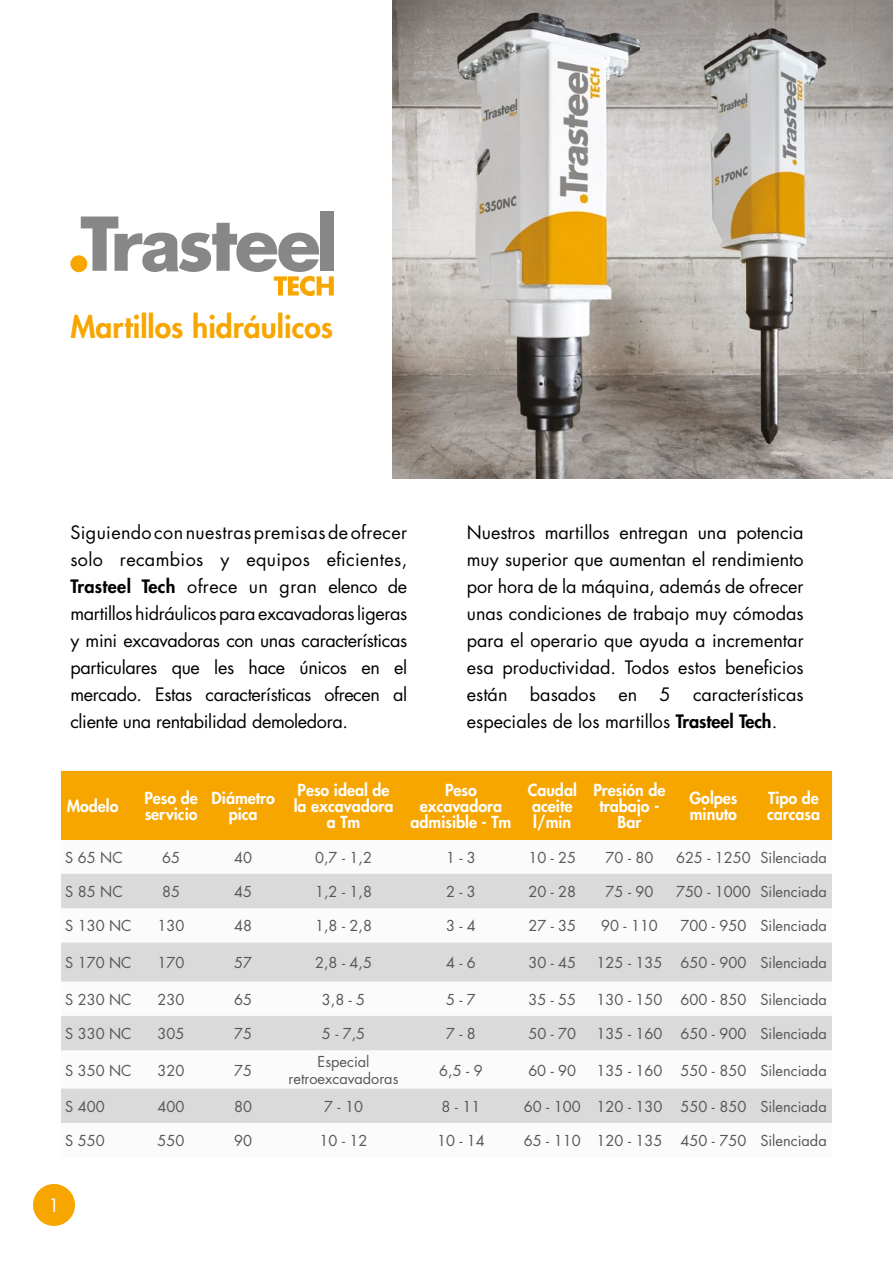
<style>
.page{position:relative;width:893px;height:1263px;background:#fff}
.page>*{position:absolute;margin:0;border:0;box-sizing:border-box;transform-origin:0 0}
.t1{font:800 30px "Futura Std";color:#f7a600}
.t2{font:18px/27px "Futura Std";letter-spacing:-.01em;color:#000;text-align:justify}
.t3{font:18px "Futura Std";color:#fff}
.t4{font:800 16.2px/16.2px "Futura Std";color:#fff}
.t5{font:14.7px/17.7px "Futura Std";color:#575756;text-align:center}
.s1{font-weight:800}
</style>
<div class="page">
<img style="left:393px;top:0;width:499px;height:478px">
<hr style="left:892px;top:0;width:1px;height:1263px;background:#f0f0f0">
<div style="left:33px;top:1184px;width:42px;height:42px;background:#f7a600;border-radius:50%"></div>
<div style="left:61px;top:771px;width:771px;height:69px;background:#f7a600"></div>
<svg style="left:61px;top:874px;width:771px;height:249px;fill:#dadada"></svg>
<div style="left:70px;top:255px;width:17px;height:17px;background:#f7a600;border-radius:8px"></div>
<div style="left:321px;top:211px;width:13px;height:60px;background:#878787"></div>
<svg style="left:81px;top:216px;width:253px;height:80px"></svg>
<h1 class="t1" style="left:70px;top:308px;width:264px">Martillos hidráulicos</h1>
<p class="t2" style="left:70px;top:519px;width:338px">Siguiendo con nuestras premisas de ofrecer solo recambios y equipos eficientes, <span class="s1">Trasteel Tech</span> ofrece un gran elenco de martillos hidráulicos para excavadoras ligeras y mini excavadoras con unas características particulares que les hace únicos en el mercado. Estas características ofrecen al cliente una rentabilidad demoledora.</p>
<p class="t2" style="left:467px;top:519px;width:338px">Nuestros martillos entregan una potencia muy superior que aumentan el rendimiento por hora de la máquina, además de ofrecer unas condiciones de trabajo muy cómodas para el operario que ayuda a incrementar esa productividad. Todos estos beneficios están basados en 5 características especiales de los martillos <span class="s1">Trasteel Tech</span>.</p>
<p class="t4" style="left:67px;top:798px;width:53px">Modelo</p>
<p class="t4" style="left:144px;top:790px;width:55px">Peso de servicio</p>
<p class="t4" style="left:212px;top:790px;width:65px;text-align:center">Diámetro pica</p>
<p class="t4" style="left:294px;top:782px;width:101px;text-align:center">Peso ideal de la excavadora a Tm</p>
<p class="t4" style="left:411px;top:782px;width:102px;text-align:center">Peso excavadora admisible - Tm</p>
<p class="t4" style="left:528px;top:782px;width:51px">Caudal aceite l/min</p>
<p class="t4" style="left:593px;top:782px;width:74px;text-align:center">Presión de trabajo -<br>Bar</p>
<p class="t4" style="left:689px;top:790px;width:50px">Golpes minuto</p>
<p class="t4" style="left:767px;top:790px;width:55px">Tipo de carcasa</p>
<p class="t5" style="left:65px;top:849px;width:59px">S 65 NC</p>
<p class="t5" style="left:162px;top:849px;width:19px">65</p>
<p class="t5" style="left:234px;top:849px;width:19px">40</p>
<p class="t5" style="left:315px;top:849px;width:58px">0,7 - 1,2</p>
<p class="t5" style="left:446px;top:849px;width:31px">1 - 3</p>
<p class="t5" style="left:528px;top:849px;width:49px">10 - 25</p>
<p class="t5" style="left:606px;top:849px;width:49px">70 - 80</p>
<p class="t5" style="left:676px;top:849px;width:152px">625 - 1250 Silenciada</p>
<p class="t5" style="left:65px;top:883px;width:59px">S 85 NC</p>
<p class="t5" style="left:162px;top:883px;width:19px">85</p>
<p class="t5" style="left:234px;top:883px;width:19px">45</p>
<p class="t5" style="left:315px;top:883px;width:58px">1,2 - 1,8</p>
<p class="t5" style="left:446px;top:883px;width:31px">2 - 3</p>
<p class="t5" style="left:528px;top:883px;width:49px">20 - 28</p>
<p class="t5" style="left:606px;top:883px;width:49px">75 - 90</p>
<p class="t5" style="left:676px;top:883px;width:152px">750 - 1000 Silenciada</p>
<p class="t5" style="left:65px;top:917px;width:68px">S 130 NC</p>
<p class="t5" style="left:158px;top:917px;width:28px">130</p>
<p class="t5" style="left:234px;top:917px;width:19px">48</p>
<p class="t5" style="left:315px;top:917px;width:58px">1,8 - 2,8</p>
<p class="t5" style="left:446px;top:917px;width:31px">3 - 4</p>
<p class="t5" style="left:528px;top:917px;width:49px">27 - 35</p>
<p class="t5" style="left:601px;top:917px;width:58px">90 - 110</p>
<p class="t5" style="left:680px;top:917px;width:148px">700 - 950 Silenciada</p>
<p class="t5" style="left:65px;top:954px;width:68px">S 170 NC</p>
<p class="t5" style="left:158px;top:954px;width:28px">170</p>
<p class="t5" style="left:234px;top:954px;width:19px">57</p>
<p class="t5" style="left:315px;top:954px;width:58px">2,8 - 4,5</p>
<p class="t5" style="left:446px;top:954px;width:31px">4 - 6</p>
<p class="t5" style="left:528px;top:954px;width:49px">30 - 45</p>
<p class="t5" style="left:597px;top:954px;width:232px">125 - 135 650 - 900 Silenciada</p>
<p class="t5" style="left:65px;top:991px;width:68px">S 230 NC</p>
<p class="t5" style="left:158px;top:991px;width:28px">230</p>
<p class="t5" style="left:234px;top:991px;width:19px">65</p>
<p class="t5" style="left:322px;top:991px;width:45px">3,8 - 5</p>
<p class="t5" style="left:446px;top:991px;width:31px">5 - 7</p>
<p class="t5" style="left:528px;top:991px;width:49px">35 - 55</p>
<p class="t5" style="left:597px;top:991px;width:232px">130 - 150 600 - 850 Silenciada</p>
<p class="t5" style="left:65px;top:1025px;width:68px">S 330 NC</p>
<p class="t5" style="left:158px;top:1025px;width:28px">305</p>
<p class="t5" style="left:234px;top:1025px;width:19px">75</p>
<p class="t5" style="left:322px;top:1025px;width:45px">5 - 7,5</p>
<p class="t5" style="left:446px;top:1025px;width:31px">7 - 8</p>
<p class="t5" style="left:528px;top:1025px;width:49px">50 - 70</p>
<p class="t5" style="left:597px;top:1025px;width:232px">135 - 160 650 - 900 Silenciada</p>
<p class="t5" style="left:65px;top:1061px;width:68px">S 350 NC</p>
<p class="t5" style="left:158px;top:1061px;width:28px">320</p>
<p class="t5" style="left:234px;top:1061px;width:19px">75</p>
<p class="t5" style="left:289px;top:1052px;width:111px">Especial retroexcavadoras</p>
<p class="t5" style="left:439px;top:1061px;width:45px">6,5 - 9</p>
<p class="t5" style="left:528px;top:1061px;width:49px">60 - 90</p>
<p class="t5" style="left:597px;top:1061px;width:232px">135 - 160 550 - 850 Silenciada</p>
<p class="t5" style="left:65px;top:1098px;width:41px">S 400</p>
<p class="t5" style="left:158px;top:1098px;width:28px">400</p>
<p class="t5" style="left:234px;top:1098px;width:19px">80</p>
<p class="t5" style="left:324px;top:1098px;width:40px">7 - 10</p>
<p class="t5" style="left:442px;top:1098px;width:40px">8 - 11</p>
<p class="t5" style="left:524px;top:1098px;width:304px">60 - 100 120 - 130 550 - 850 Silenciada</p>
<p class="t5" style="left:65px;top:1132px;width:41px">S 550</p>
<p class="t5" style="left:158px;top:1132px;width:28px">550</p>
<p class="t5" style="left:234px;top:1132px;width:19px">90</p>
<p class="t5" style="left:320px;top:1132px;width:49px">10 - 12</p>
<p class="t5" style="left:437px;top:1132px;width:49px">10 - 14</p>
<p class="t5" style="left:524px;top:1132px;width:304px">65 - 110 120 - 135 450 - 750 Silenciada</p>
<p class="t3" style="left:48px;top:1194px;width:13px">1</p>
</div>
